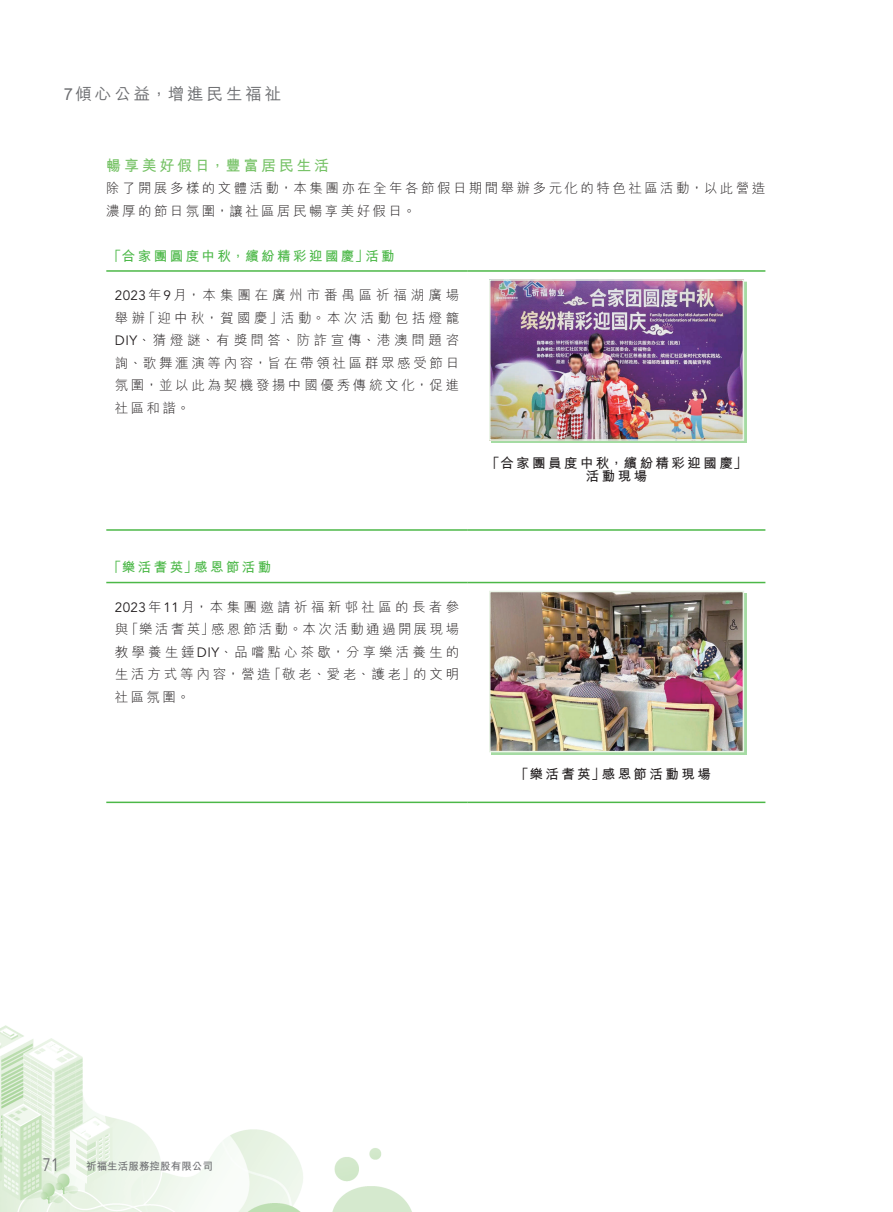
<style>
.page{position:relative;width:893px;height:1212px;background:#fff}
.page>*{position:absolute;margin:0;border:0;box-sizing:border-box;transform-origin:0 0}
.t1{font:18px "Avenir LT Std";color:#6c6d70;scale:.8 1}
.t2{font:500 16.5px "M Hei HK";letter-spacing:.18em;color:#6c6d70}
.t3{font:700 15px "M Hei HK";letter-spacing:.18em;color:#76c266}
.t4{font:300 13.5px/22.5px "M Hei HK";letter-spacing:.18em;color:#231f20;text-align:justify}
.t5{font:700 13.5px/13.5px "M Hei HK";letter-spacing:.18em;color:#231f20;text-align:center}
.t6{font:700 13.5px "M Hei HK";letter-spacing:.18em;color:#4cb848}
.t7{font:700 10.5px "M Hei HK";letter-spacing:.01em;color:#6c6d70}
.s1{font-family:"Avenir LT Std";font-weight:400}
</style>
<div class="page">
<img style="left:0;top:270px;width:766px;height:942px">
<hr style="left:106px;top:270px;width:362px;height:2px;background:#4cb848">
<hr style="left:468px;top:270px;width:297px;height:2px;background:#4cb848">
<hr style="left:106px;top:529px;width:362px;height:2px;background:#4cb848">
<hr style="left:468px;top:529px;width:297px;height:2px;background:#4cb848">
<div style="left:491px;top:282px;width:256px;height:161px;background:#a5dba3"></div>
<img style="left:492px;top:282px;width:249px;height:156px">
<div style="left:489px;top:279px;width:255px;height:162px;border:2px solid #ebf5e8"></div>
<hr style="left:106px;top:582px;width:362px;height:1px;background:#4cb848">
<hr style="left:468px;top:582px;width:297px;height:1px;background:#4cb848">
<hr style="left:106px;top:801px;width:362px;height:2px;background:#4cb848">
<hr style="left:468px;top:801px;width:297px;height:2px;background:#4cb848">
<div style="left:491px;top:593px;width:256px;height:162px;background:#4cb848;opacity:.5"></div>
<img style="left:492px;top:594px;width:249px;height:155px">
<div style="left:489px;top:591px;width:255px;height:161px;border:2px solid #ebf5e8"></div>
<p class="t2" style="left:64px;top:82px;width:219px">7傾心公益，增進民生福祉</p>
<p class="t3" style="left:106px;top:154px;width:224px">暢享美好假日，豐富居民生活</p>
<p class="t4" style="left:106px;top:177px;width:661px">除了開展多樣的文體活動，本集團亦在全年各節假日期間舉辦多元化的特色社區活動，以此營造濃厚的節日氛圍，讓社區居民暢享美好假日。</p>
<p class="t6" style="left:108px;top:246px;width:288px">「合家團圓度中秋，繽紛精彩迎國慶」活動</p>
<p class="t4" style="left:115px;top:284px;width:346px"><span class="s1">2023</span>年<span class="s1">9</span>月，本集團在廣州市番禺區祈福湖廣場舉辦「迎中秋，賀國慶」活動。本次活動包括燈籠<span class="s1">DIY</span>、猜燈謎、有獎問答、防詐宣傳、港澳問題咨詢、歌舞滙演等內容，旨在帶領社區群眾感受節日氛圍，並以此為契機發揚中國優秀傳統文化，促進社區和諧。</p>
<p class="t6" style="left:108px;top:557px;width:165px">「樂活耆英」感恩節活動</p>
<p class="t4" style="left:115px;top:595px;width:346px"><span class="s1">2023</span>年<span class="s1">11</span>月，本集團邀請祈福新邨社區的長者參與「樂活耆英」感恩節活動。本次活動通過開展現場教學養生錘<span class="s1">DIY</span>、品嚐點心茶歇，分享樂活養生的生活方式等內容，營造「敬老、愛老、護老」的文明社區氛圍。</p>
<p class="t5" style="left:486px;top:455px;width:262px">「合家團員度中秋，繽紛精彩迎國慶」活動現場</p>
<p class="t5" style="left:516px;top:766px;width:197px">「樂活耆英」感恩節活動現場</p>
<h1 class="t1" style="left:43px;top:1155px;width:22px">71</h1>
<p class="t7" style="left:86px;top:1159px;width:128px">祈福生活服務控股有限公司</p>
</div>
